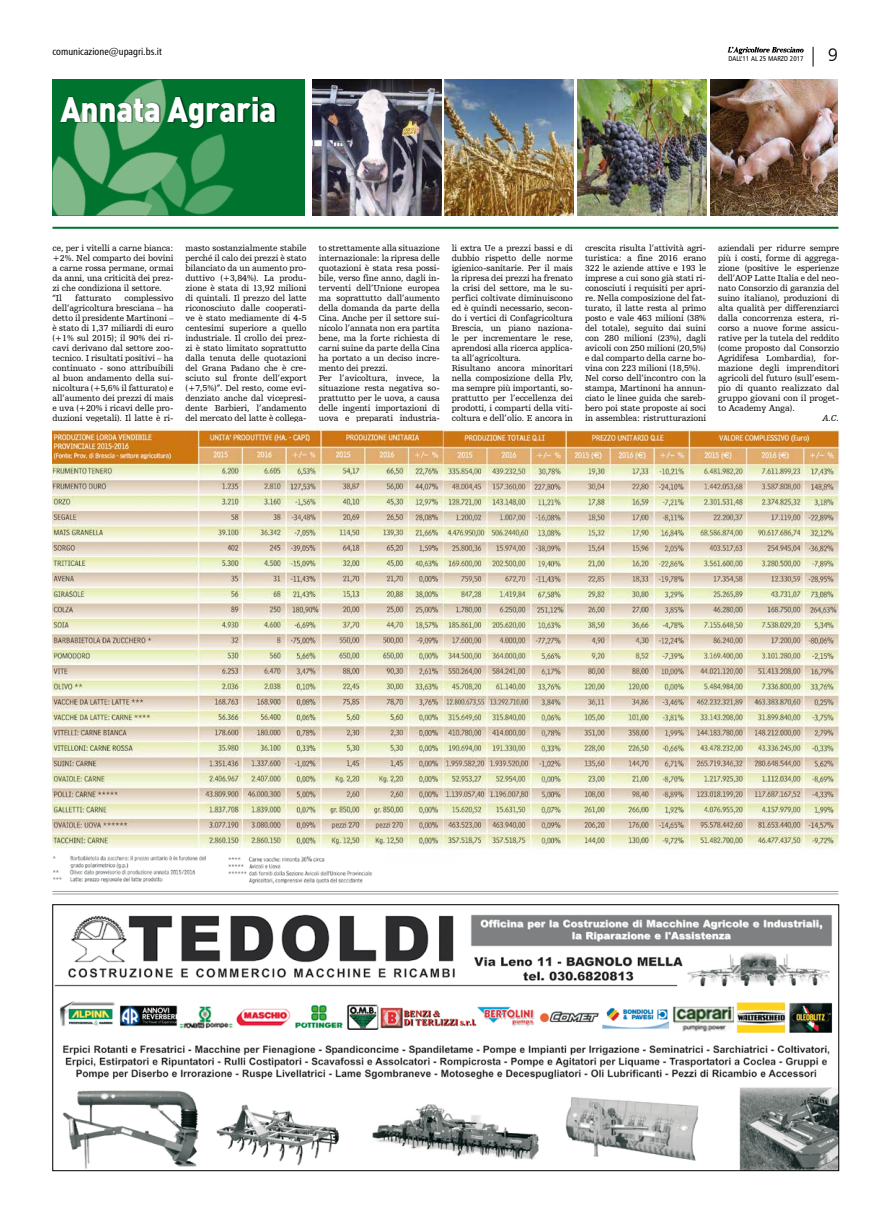
<style>
.page{position:relative;width:891px;height:1219px;background:#fff}
.page>*{position:absolute;margin:0;border:0;box-sizing:border-box;transform-origin:0 0}
.t1{font:900 35px "DIN";letter-spacing:-.01em;color:#fff;scale:.9 1}
.t2{font:18px "Humanist 777 BT Light B";color:#000}
.t3{font:10px "Humanist 777 BT Roman Condensed B";color:#000}
.t4{font:9px/10px "Humanist Slabserif 712 BT";letter-spacing:-.01em;color:#000}
.t5{font:italic 9px "Humanist Slabserif 712 BT";color:#000}
.t6{font:7px "Humanist 777 BT Roman Condensed B";color:#000}
</style>
<div class="page">
<svg style="left:812px;top:47px;width:1px;height:20px"></svg>
<img style="left:727px;top:47px;width:77px;height:8px">
<hr style="left:52px;top:227px;width:786px;height:2px;background:#00742e">
<img style="left:312px;top:79px;width:129px;height:136px">
<img style="left:444px;top:79px;width:129px;height:136px">
<img style="left:577px;top:79px;width:129px;height:136px">
<img style="left:710px;top:79px;width:127px;height:136px">
<div style="left:52px;top:79px;width:253px;height:136px;background:#00742e"></div>
<img style="left:185px;top:134px;width:49px;height:81px">
<img style="left:52px;top:79px;width:133px;height:136px">
<div style="left:60px;top:96px;width:217px;height:34px;background:#000;opacity:.75"></div>
<hr style="left:52px;top:891px;width:786px;height:1px;background:#9c9e9f">
<hr style="left:52px;top:894px;width:786px;height:1px;background:#9c9e9f">
<img style="left:52px;top:426px;width:391px;height:422px">
<img style="left:443px;top:430px;width:395px;height:419px">
<img style="left:53px;top:855px;width:319px;height:29px">
<img style="left:54px;top:914px;width:782px;height:255px">
<p class="t3" style="left:52px;top:45px;width:111px">comunicazione@upagri.bs.it</p>
<h1 class="t1" style="left:60px;top:86px;width:241px">Annata Agraria</h1>
<p class="t6" style="left:728px;top:54px;width:77px">DALl’11 AL 25 MARZO 2017</p>
<h2 class="t2" style="left:827px;top:44px;width:12px">9</h2>
<p class="t4" style="left:52px;top:242px;width:122px">ce, per i vitelli a carne bianca: +2%. Nel comparto dei bovini a carne rossa permane, ormai da anni, una criticità dei prez&shy;zi che condiziona il settore.<br>“Il</p>
<p class="t4" style="left:52px;top:292px;width:123px;text-align:justify;text-indent:72px">complessivo dell’agricoltura bresciana – ha detto il presidente Martinoni – è stato di 1,37 miliardi di euro (+1% sul 2015); il 90% dei ri&shy;cavi derivano dal settore zoo&shy;tecnico. I risultati positivi – ha continuato - sono attribuibili al buon andamento della sui&shy;nicoltura (+5,6% il fatturato) e all’aumento dei prezzi di mais e uva (+20% i ricavi delle pro&shy;duzioni vegetali). Il latte è ri-</p>
<p class="t4" style="left:75px;top:292px;width:38px">fatturato</p>
<p class="t4" style="left:185px;top:242px;width:122px;text-align:justify">masto sostanzialmente stabile perché il calo dei prezzi è stato bilanciato da un aumento pro&shy;duttivo (+3,84%). La produ&shy;zione è stata di 13,92 milioni di quintali. Il prezzo del latte riconosciuto dalle cooperati&shy;ve è stato mediamente di 4-5 centesimi superiore a quello industriale. Il crollo dei prez&shy;zi è stato limitato soprattutto dalla tenuta delle quotazioni del Grana Padano che è cre&shy;sciuto sul fronte dell’export (+7,5%)”. Del resto, come evi&shy;denziato anche dal vicepresi&shy;dente Barbieri, l’andamento del mercato del latte è collega-</p>
<p class="t4" style="left:318px;top:242px;width:123px">to strettamente alla situazione internazionale: la ripresa delle quotazioni è stata resa possi&shy;bile, verso fine anno, dagli in&shy;terventi dell’Unione europea ma soprattutto dall’aumento della domanda da parte della<br>Cina. Anche per il settore sui&shy;nicolo l’annata non era partita bene, ma la forte richiesta di carni suine da parte della Cina ha portato a un deciso incre&shy;mento dei prezzi.<br>Per l’avicoltura, invece, la situazione resta negativa so&shy;prattutto per le uova, a causa delle ingenti importazioni di uova e preparati industria-</p>
<p class="t4" style="left:451px;top:242px;width:122px">li extra Ue a prezzi bassi e di dubbio rispetto delle norme igienico-sanitarie. Per il mais la ripresa dei prezzi ha frenato la crisi del settore, ma le su&shy;perfici coltivate diminuiscono ed è quindi necessario, secon&shy;do i vertici di Confagricoltura<br>Brescia, un piano naziona&shy;le per incrementare le rese, aprendosi alla ricerca applica&shy;ta all’agricoltura.<br>Risultano ancora minoritari nella composizione della Plv, ma sempre più importanti, so&shy;prattutto per l’eccellenza dei prodotti, i comparti della viti&shy;coltura e dell’olio. E ancora in</p>
<p class="t4" style="left:584px;top:242px;width:122px">crescita risulta l’attività agri&shy;turistica: a fine 2016 erano<br>322 le aziende attive e 193 le imprese a cui sono già stati ri&shy;conosciuti i requisiti per apri&shy;re. Nella composizione del fat&shy;turato, il latte resta al primo posto e vale 463 milioni (38% del totale), seguito dai suini con 280 milioni (23%), dagli avicoli con 250 milioni (20,5%) e dal comparto della carne bo&shy;vina con 223 milioni (18,5%).<br>Nel corso dell’incontro con la stampa, Martinoni ha annun&shy;ciato le linee guida che sareb&shy;bero poi state proposte ai soci in assemblea: ristrutturazioni</p>
<p class="t4" style="left:717px;top:242px;width:122px;text-align:justify">aziendali per ridurre sempre più i costi, forme di aggrega&shy;zione (positive le esperienze dell’AOP Latte Italia e del neo&shy;nato Consorzio di garanzia del suino italiano), produzioni di alta qualità per differenziarci dalla concorrenza estera, ri&shy;corso a nuove forme assicu&shy;rative per la tutela del reddito (come proposto dal Consorzio Agridifesa Lombardia), for&shy;mazione degli imprenditori agricoli del futuro (sull’esem&shy;pio di quanto realizzato dal gruppo giovani con il proget&shy;to Academy Anga).</p>
<p class="t5" style="left:822px;top:412px;width:18px">A.C.</p>
</div>
